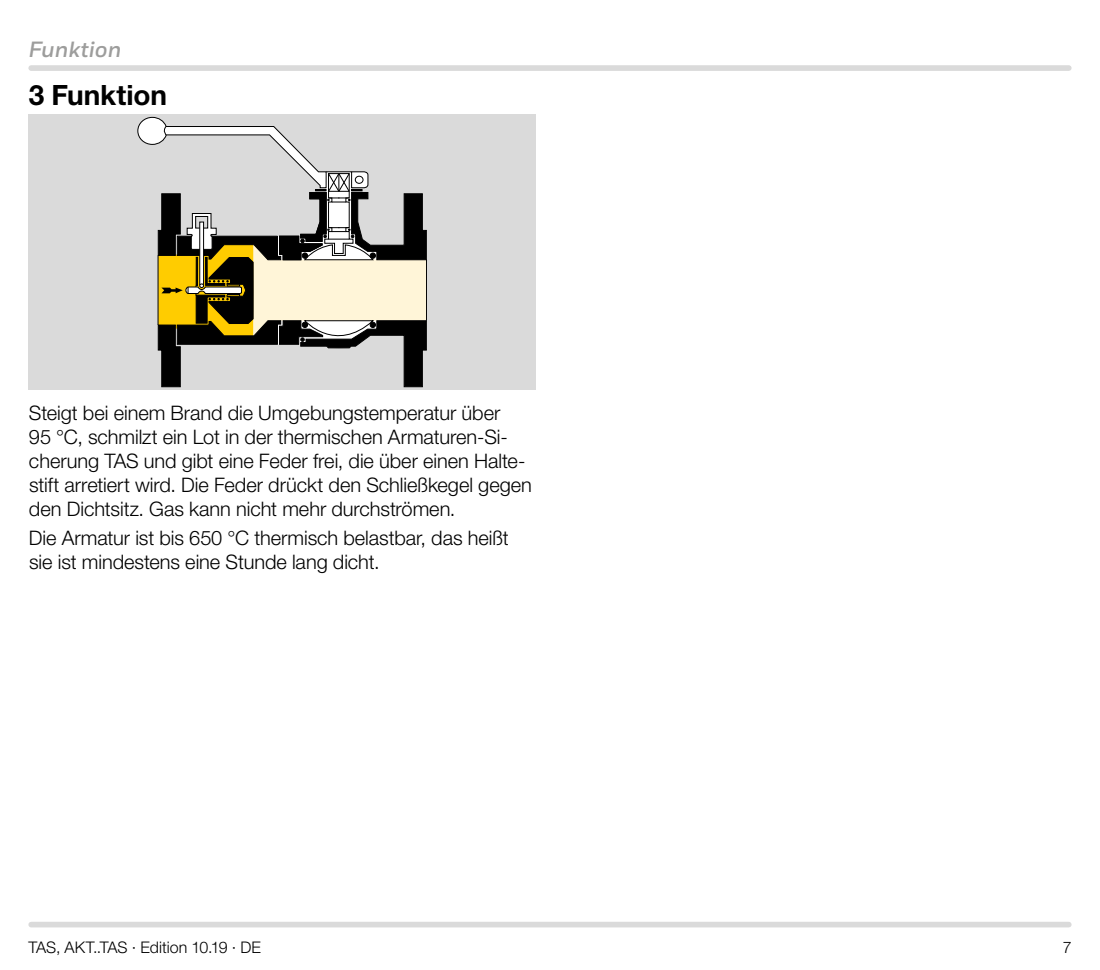
<style>
.page{position:relative;width:1100px;height:970px;background:#fff}
.page>*{position:absolute;margin:0;border:0;box-sizing:border-box;transform-origin:0 0}
.t1{font:700 28px "Helvetica Neue LT Pro";letter-spacing:-.005em;color:#000}
.t2{font:italic 700 22px "Honeywell Sans";color:#9d9d9c}
.t3{font:300 20px/24px "Helvetica Neue LT Pro";letter-spacing:-.005em;color:#000}
.t4{font:300 16px "Helvetica Neue LT Pro";letter-spacing:-.005em;color:#000}
</style>
<div class="page">
<div style="left:31px;top:921px;width:1038px;height:6px;background:#dadada"></div>
<div style="left:31px;top:65px;width:1038px;height:6px;background:#dadada"></div>
<div style="left:28px;top:114px;width:508px;height:276px;background:#dadada"></div>
<svg style="left:137px;top:117px;width:290px;height:270px"></svg>
<p class="t2" style="left:28px;top:36px;width:95px">Funktion</p>
<h1 class="t1" style="left:29px;top:78px;width:140px">3 Funktion</h1>
<p class="t3" style="left:29px;top:400px;width:505px">Steigt bei einem Brand die Umgebungstemperatur über<br>95 °C, schmilzt ein Lot in der thermischen Armaturen-Si&shy;cherung TAS und gibt eine Feder frei, die über einen Halte&shy;stift arretiert wird. Die Feder drückt den Schließkegel gegen den Dichtsitz. Gas kann nicht mehr durchströmen.</p>
<p class="t3" style="left:29px;top:526px;width:481px">Die Armatur ist bis 650 °C thermisch belastbar, das heißt sie ist mindestens eine Stunde lang dicht.</p>
<p class="t4" style="left:28px;top:937px;width:234px">TAS, AKT..TAS · Edition 10.19 · DE</p>
<p class="t4" style="left:1063px;top:937px;width:10px">7</p>
</div>
